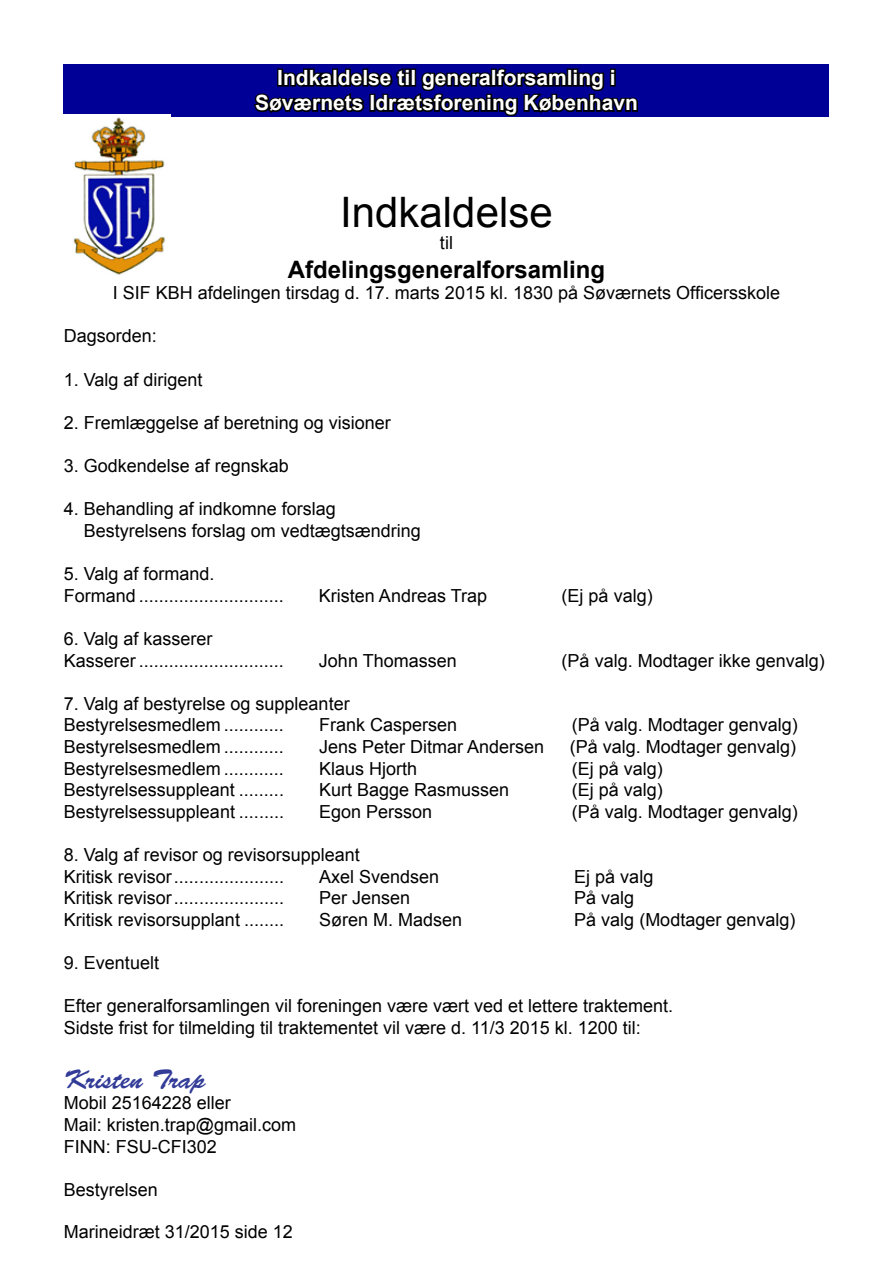
<style>
.page{position:relative;width:893px;height:1263px;background:#fff}
.page>*{position:absolute;margin:0;border:0;box-sizing:border-box;transform-origin:0 0}
.t1{font:42px "Arial";color:#000}
.t2{font:27px "Brush Script Std";color:#323b97}
.t3{font:700 24px "Arial";color:#000}
.t4{font:700 21px/25.2px "Arial";color:#fff;text-align:center}
.t5{font:18px/21.6px "Arial";color:#000}
</style>
<div class="page">
<div style="left:64px;top:64px;width:765px;height:52px;background:#000096"></div>
<svg style="left:252px;top:68px;width:387px;height:49px"></svg>
<img style="left:64px;top:115px;width:106px;height:160px">
<p class="t4" style="left:255px;top:65px;width:384px">Indkaldelse til generalforsamling i<br>Søværnets Idrætsforening København</p>
<h1 class="t1" style="left:340px;top:184px;width:214px">Indkaldelse</h1>
<p class="t5" style="left:440px;top:232px;width:14px">til</p>
<h3 class="t3" style="left:288px;top:252px;width:319px">Afdelingsgeneralforsamling</h3>
<p class="t5" style="left:113px;top:282px;width:669px">I SIF KBH afdelingen tirsdag d. 17. marts 2015 kl. 1830 på Søværnets Officersskole</p>
<p class="t5" style="left:64px;top:325px;width:95px">Dagsorden:</p>
<p class="t5" style="left:64px;top:368px;width:140px">1. Valg af dirigent</p>
<p class="t5" style="left:64px;top:412px;width:329px">2. Fremlæggelse af beretning og visioner</p>
<p class="t5" style="left:64px;top:455px;width:227px">3. Godkendelse af regnskab</p>
<p class="t5" style="left:84px;top:498px;width:339px;text-indent:-20px">4. Behandling af indkomne forslag<br>Bestyrelsens forslag om vedtægtsændring</p>
<p class="t5" style="left:64px;top:563px;width:222px">5. Valg af formand.<br>Formand .............................</p>
<p class="t5" style="left:319px;top:584px;width:170px">Kristen Andreas Trap</p>
<p class="t5" style="left:562px;top:584px;width:93px">(Ej på valg)</p>
<p class="t5" style="left:64px;top:628px;width:222px">6. Valg af kasserer<br>Kasserer .............................</p>
<p class="t5" style="left:319px;top:649px;width:139px">John Thomassen</p>
<p class="t5" style="left:562px;top:649px;width:265px">(På valg. Modtager ikke genvalg)</p>
<p class="t5" style="left:64px;top:692px;width:287px">7. Valg af bestyrelse og suppleanter<br>Bestyrelsesmedlem ............</p>
<p class="t5" style="left:319px;top:714px;width:140px">Frank Caspersen</p>
<p class="t5" style="left:572px;top:714px;width:228px">(På valg. Modtager genvalg)</p>
<p class="t5" style="left:64px;top:736px;width:222px">Bestyrelsesmedlem ............</p>
<p class="t5" style="left:319px;top:736px;width:227px">Jens Peter Ditmar Andersen</p>
<p class="t5" style="left:570px;top:736px;width:228px">(På valg. Modtager genvalg)</p>
<p class="t5" style="left:64px;top:757px;width:222px">Bestyrelsesmedlem ............</p>
<p class="t5" style="left:319px;top:757px;width:100px">Klaus Hjorth</p>
<p class="t5" style="left:572px;top:757px;width:93px">(Ej på valg)</p>
<p class="t5" style="left:64px;top:779px;width:222px">Bestyrelsessuppleant .........</p>
<p class="t5" style="left:319px;top:779px;width:192px">Kurt Bagge Rasmussen</p>
<p class="t5" style="left:572px;top:779px;width:93px">(Ej på valg)</p>
<p class="t5" style="left:64px;top:800px;width:222px">Bestyrelsessuppleant .........</p>
<p class="t5" style="left:319px;top:800px;width:115px">Egon Persson</p>
<p class="t5" style="left:572px;top:800px;width:228px">(På valg. Modtager genvalg)</p>
<p class="t5" style="left:64px;top:844px;width:297px">8. Valg af revisor og revisorsuppleant<br>Kritisk revisor......................</p>
<p class="t5" style="left:319px;top:865px;width:122px">Axel Svendsen</p>
<p class="t5" style="left:574px;top:865px;width:81px">Ej på valg</p>
<p class="t5" style="left:64px;top:887px;width:222px">Kritisk revisor......................</p>
<p class="t5" style="left:319px;top:887px;width:93px">Per Jensen</p>
<p class="t5" style="left:574px;top:887px;width:62px">På valg</p>
<p class="t5" style="left:64px;top:908px;width:222px">Kritisk revisorsupplant ........</p>
<p class="t5" style="left:319px;top:908px;width:145px">Søren M. Madsen</p>
<p class="t5" style="left:574px;top:908px;width:223px">På valg (Modtager genvalg)</p>
<p class="t5" style="left:64px;top:952px;width:97px">9. Eventuelt</p>
<p class="t5" style="left:64px;top:995px;width:611px">Efter generalforsamlingen vil foreningen være vært ved et lettere traktement.<br>Sidste frist for tilmelding til traktementet vil være d. 11/3 2015 kl. 1200 til:</p>
<h2 class="t2" style="left:64px;top:1064px;width:143px">Kristen Trap</h2>
<p class="t5" style="left:64px;top:1092px;width:234px">Mobil 25164228 eller<br>Mail: kristen.trap@gmail.com<br>FINN: FSU-CFI302</p>
<p class="t5" style="left:64px;top:1178px;width:96px">Bestyrelsen</p>
<p class="t5" style="left:64px;top:1220px;width:231px">Marineidræt 31/2015 side 12</p>
</div>
